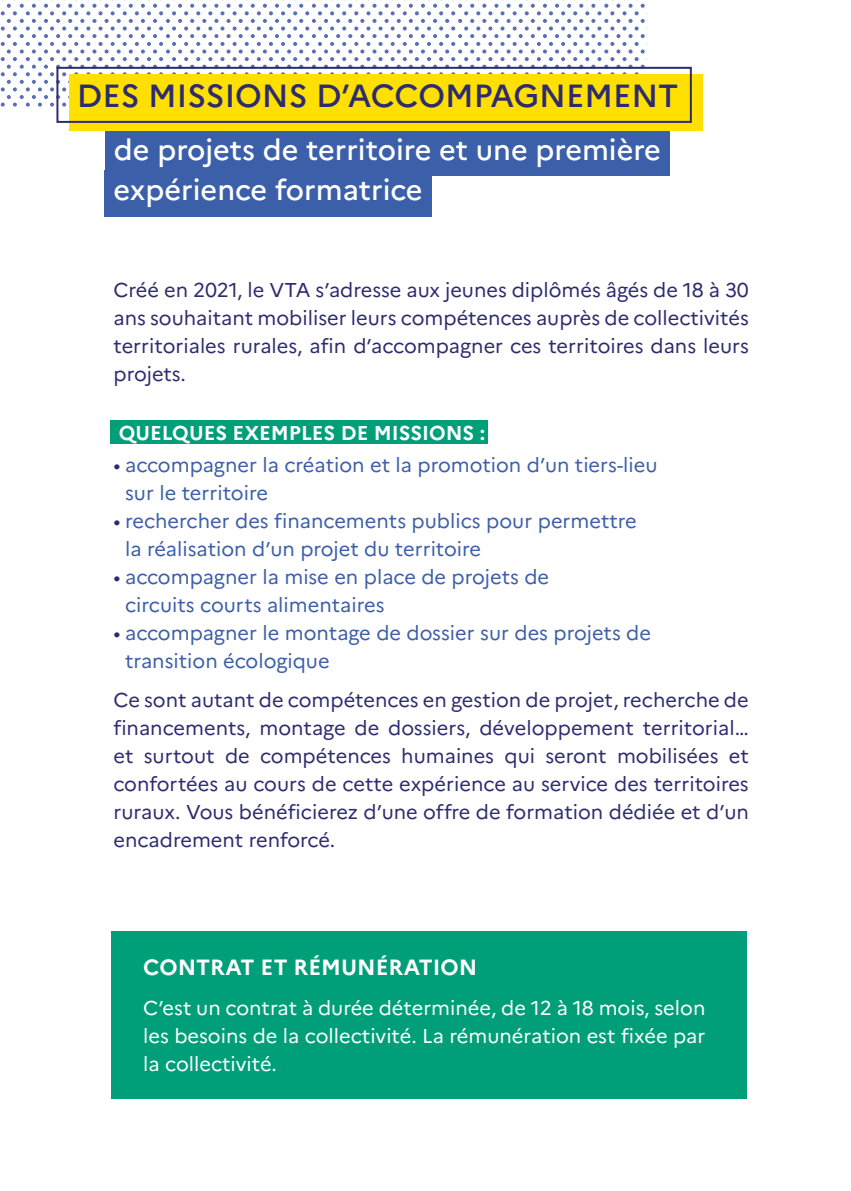
<style>
.page{position:relative;width:851px;height:1191px;background:#fff}
.page>*{position:absolute;margin:0;border:0;box-sizing:border-box;transform-origin:0 0}
.t1{font:500 32px "Marianne";color:#2d2c6f}
.t2{font:500 28.8px "Marianne";color:#fff}
.t3{font:700 22px "Marianne";color:#fff}
.t4{font:20px/28px "Marianne";color:#2d2c6f;text-align:justify}
.t5{font:20px/28px "Marianne";color:#3b5fa9}
.t6{font:20px/28px "Marianne";color:#fff;text-align:justify}
.t7{font:700 20px "Marianne";color:#fff}
.s1{color:#2d2c6f}
</style>
<div class="page">
<svg style="left:1px;top:0;width:646px;height:107px"></svg>
<div style="left:111px;top:420px;width:377px;height:24px;background:#009f79"></div>
<div style="left:105px;top:129px;width:564px;height:47px;background:#3b5fa9"></div>
<div style="left:69px;top:75px;width:633px;height:56px;background:#ffe000"></div>
<div style="left:56px;top:67px;width:635px;height:56px;border:2px solid #2d2c6f"></div>
<div style="left:111px;top:931px;width:635px;height:167px;background:#009f79"></div>
<div style="left:104px;top:170px;width:327px;height:46px;background:#3b5fa9"></div>
<h1 class="t1" style="left:77px;top:71px;width:603px">DES MISSIONS D’ACCOMPAGNEMENT</h1>
<h2 class="t2" style="left:114px;top:127px;width:548px">de projets de territoire et une première</h2>
<h2 class="t2" style="left:113px;top:168px;width:310px">expérience formatrice</h2>
<p class="t4" style="left:113px;top:274px;width:637px">Créé en 2021, le VTA s’adresse aux jeunes diplômés âgés de 18 à 30 ans souhaitant mobiliser leurs compétences auprès de collectivités territoriales rurales, afin d’accompagner ces territoires dans leurs projets.</p>
<p class="t7" style="left:119px;top:417px;width:368px">QUELQUES EXEMPLES DE MISSIONS :</p>
<p class="t5" style="left:125px;top:449px;width:533px;text-indent:-12px"><span class="s1">•</span> accompagner la création et la promotion d’un tiers-lieu sur le territoire</p>
<p class="t5" style="left:125px;top:505px;width:513px;text-indent:-12px"><span class="s1">•</span> rechercher des financements publics pour permettre la réalisation d’un projet du territoire</p>
<p class="t5" style="left:125px;top:561px;width:425px;text-indent:-12px"><span class="s1">•</span> accompagner la mise en place de projets de circuits courts alimentaires</p>
<p class="t5" style="left:125px;top:617px;width:527px;text-indent:-12px"><span class="s1">•</span> accompagner le montage de dossier sur des projets de transition écologique</p>
<p class="t4" style="left:113px;top:684px;width:637px">Ce sont autant de compétences en gestion de projet, recherche de financements, montage de dossiers, développement territorial… et surtout de compétences humaines qui seront mobilisées et confortées au cours de cette expérience au service des territoires ruraux. Vous bénéficierez d’une offre de formation dédiée et d’un encadrement renforcé.</p>
<p class="t3" style="left:143px;top:950px;width:335px">CONTRAT ET RÉMUNÉRATION</p>
<p class="t6" style="left:143px;top:992px;width:563px">C’est un contrat à durée déterminée, de 12 à 18 mois, selon les besoins de la collectivité. La rémunération est fixée par la collectivité.</p>
</div>
